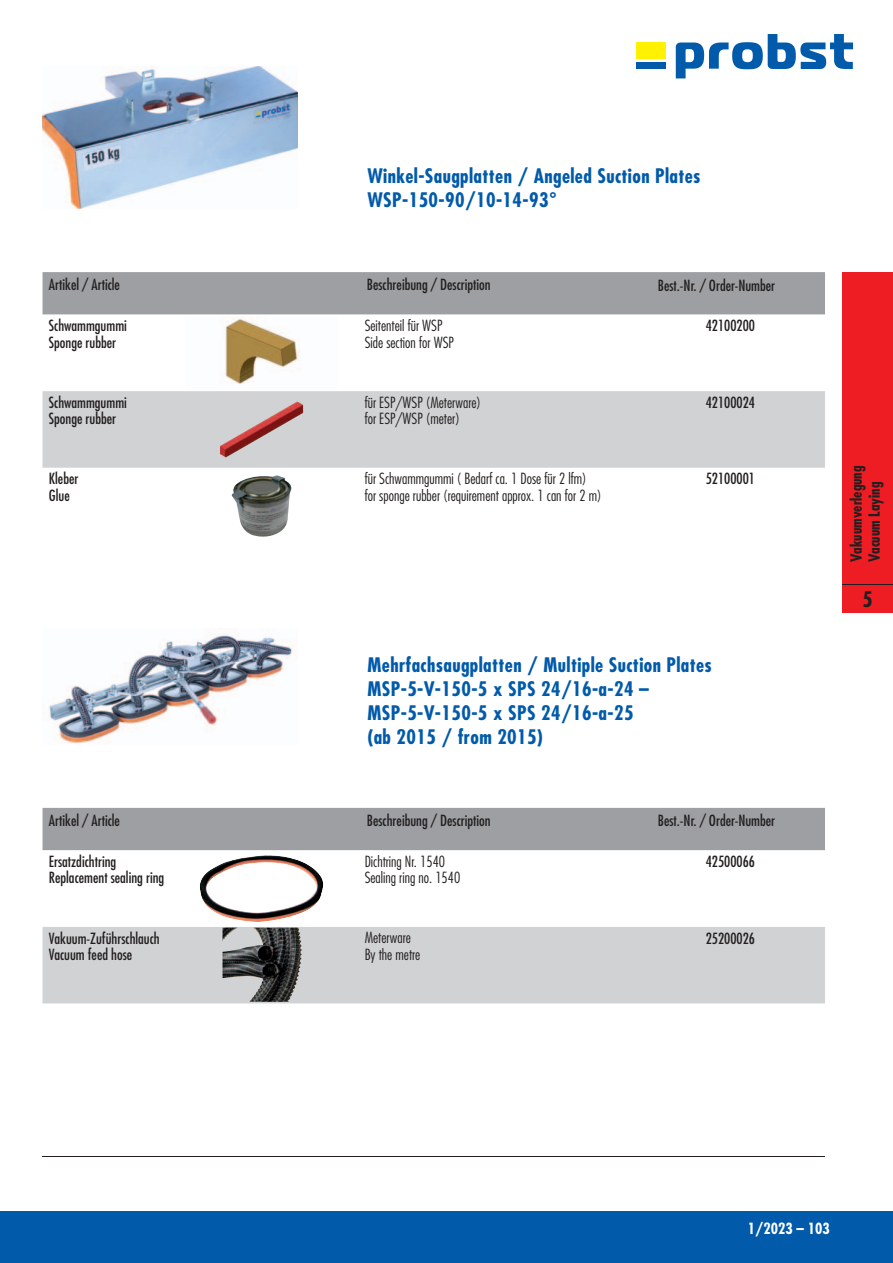
<style>
.page{position:relative;width:893px;height:1263px;background:#fff}
.page>*{position:absolute;margin:0;border:0;box-sizing:border-box;transform-origin:0 0}
.t1{font:700 condensed 21px "Futura";color:#231f20}
.t2{font:700 condensed 19.5px/24px "Futura";letter-spacing:.02em;color:#015aaa}
.t3{font:condensed 15px/16.5px "Futura";color:#231f20}
.t4{font:300 condensed 15px/16.5px "Futura";color:#231f20}
.t5{font:700 condensed 15px/18px "Futura";color:#231f20}
.t6{font:700 condensed 15px "Futura";color:#fff}
</style>
<div class="page">
<div style="left:0;top:1212px;width:893px;height:51px;background:#015aaa"></div>
<div style="left:842px;top:272px;width:51px;height:340px;background:#ee1d23"></div>
<hr style="left:842px;top:584px;width:51px;height:1px;background:#231f20">
<div style="left:636px;top:42px;width:30px;height:17px;background:#fff101"></div>
<svg style="left:676px;top:34px;width:177px;height:44px"></svg>
<div style="left:636px;top:62px;width:30px;height:7px;background:#015aaa"></div>
<img style="left:43px;top:67px;width:255px;height:141px">
<div style="left:43px;top:272px;width:782px;height:43px;background:#9d9fa2"></div>
<div style="left:43px;top:391px;width:782px;height:77px;background:#d1d2d4"></div>
<img style="left:49px;top:634px;width:244px;height:109px">
<div style="left:43px;top:808px;width:782px;height:42px;background:#9d9fa2"></div>
<svg style="left:43px;top:850px;width:782px;height:72px"></svg>
<div style="left:43px;top:927px;width:782px;height:76px;background:#d1d2d4"></div>
<img style="left:231px;top:475px;width:60px;height:62px">
<img style="left:225px;top:904px;width:34px;height:18px">
<img style="left:222px;top:318px;width:79px;height:67px">
<img style="left:220px;top:401px;width:83px;height:57px">
<img style="left:223px;top:928px;width:79px;height:74px">
<hr style="left:43px;top:1157px;width:782px;height:1px;background:#231f20">
<h2 class="t2" style="left:367px;top:166px;width:335px">Winkel-Saugplatten / Angeled Suction Plates<br>WSP-150-90/10-14-93°</h2>
<p class="t3" style="left:49px;top:278px;width:73px">Artikel / Article</p>
<p class="t3" style="left:367px;top:278px;width:125px">Beschreibung / Description</p>
<p class="t3" style="left:49px;top:319px;width:79px">Schwammgummi<br>Sponge rubber</p>
<p class="t4" style="left:365px;top:318px;width:91px">Seitenteil für WSP<br>Side section for WSP</p>
<p class="t3" style="left:706px;top:319px;width:51px">42100200</p>
<p class="t3" style="left:658px;top:278px;width:119px">Best.-Nr. / Order-Number</p>
<p class="t3" style="left:49px;top:395px;width:79px">Schwammgummi<br>Sponge rubber</p>
<p class="t4" style="left:365px;top:395px;width:118px">für ESP/WSP (Meterware) for ESP/WSP (meter)</p>
<p class="t3" style="left:706px;top:395px;width:51px">42100024</p>
<p class="t3" style="left:49px;top:472px;width:31px">Kleber<br>Glue</p>
<p class="t4" style="left:365px;top:471px;width:238px">für Schwammgummi ( Bedarf ca. 1 Dose für 2 lfm) for sponge rubber (requirement approx. 1 can for 2 m)</p>
<p class="t3" style="left:706px;top:472px;width:51px">52100001</p>
<h2 class="t2" style="left:367px;top:655px;width:346px">Mehrfachsaugplatten / Multiple Suction Plates MSP-5-V-150-5 x SPS 24/16-a-24 – MSP-5-V-150-5 x SPS 24/16-a-25<br>(ab 2015 / from 2015)</h2>
<p class="t3" style="left:658px;top:813px;width:119px">Best.-Nr. / Order-Number</p>
<p class="t3" style="left:49px;top:814px;width:73px">Artikel / Article</p>
<p class="t3" style="left:367px;top:814px;width:125px">Beschreibung / Description</p>
<p class="t3" style="left:49px;top:854px;width:117px">Ersatzdichtring<br>Replacement sealing ring</p>
<p class="t4" style="left:365px;top:854px;width:97px">Dichtring Nr. 1540<br>Sealing ring no. 1540</p>
<p class="t3" style="left:706px;top:854px;width:51px">42500066</p>
<p class="t3" style="left:49px;top:931px;width:112px">Vakuum-Zuführschlauch<br>Vacuum feed hose</p>
<p class="t4" style="left:365px;top:931px;width:57px">Meterware<br>By the metre</p>
<p class="t3" style="left:706px;top:931px;width:51px">25200026</p>
<p class="t5" style="left:849px;top:562px;width:98px;rotate:-90deg">Vakuumverlegung<br>Vacuum Laying</p>
<h1 class="t1" style="left:862px;top:590px;width:12px">5</h1>
<p class="t6" style="left:748px;top:1222px;width:83px">1/2023 – 103</p>
</div>
